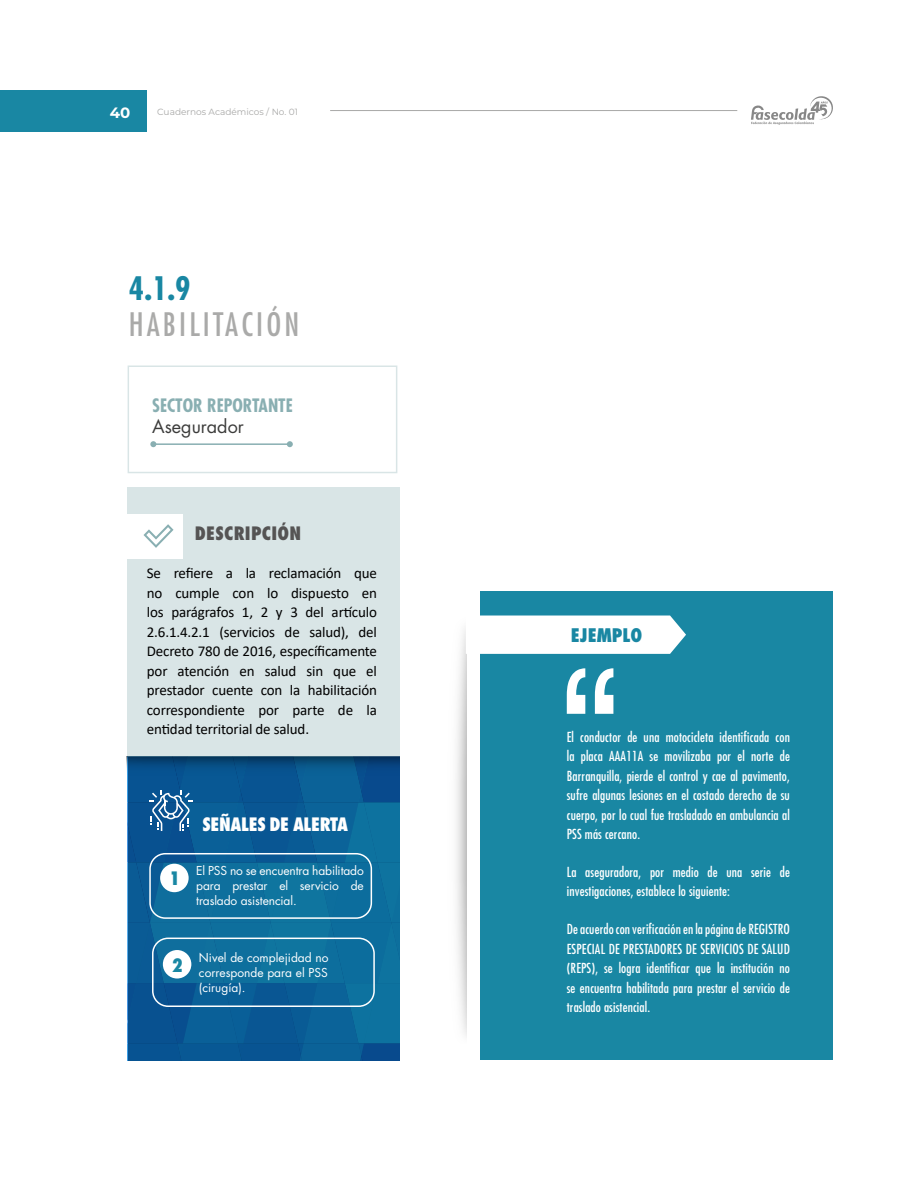
<style>
.page{position:relative;width:918px;height:1188px;background:#fff}
.page>*{position:absolute;margin:0;border:0;box-sizing:border-box;transform-origin:0 0}
.t1{font:condensed 31.5px "Futura Std";letter-spacing:.1em;color:#aaaaa9}
.t2{font:700 condensed 31.5px "Futura Std";color:#1987a3}
.t3{font:800 condensed 18.3px "Futura Std";color:#1987a3}
.t4{font:700 condensed 18px "Futura Std";color:#89afb2}
.t5{font:800 condensed 18px "Futura Std";letter-spacing:-.02em;color:#fff}
.t6{font:800 condensed 18px "Futura Std";letter-spacing:.01em;color:#555454}
.t7{font:18px "Futura Std";color:#3c3c3b}
.t8{font:800 condensed 18px "Futura Std";color:#1987a3}
.t9{font:15px/19.5px "Calibri";letter-spacing:-.01em;color:#000;text-align:justify}
.t10{font:700 15px "Montserrat";color:#fff}
.t11{font:condensed 13.5px/19.5px "Futura Std";letter-spacing:.01em;color:#fff;text-align:justify}
.t12{font:12px/15px "Futura Std";letter-spacing:-.005em;color:#fff;text-align:justify}
.t13{font:9px "Montserrat";color:#a8a8a7}
</style>
<div class="page">
<div style="left:0;top:90px;width:146px;height:41px;background:#1987a3"></div>
<hr style="left:330px;top:110px;width:407px;height:1px;background:#a8a8a7">
<svg style="left:751px;top:96px;width:82px;height:29px"></svg>
<div style="left:128px;top:487px;width:272px;height:270px;background:#d9e5e6"></div>
<div style="left:106px;top:514px;width:77px;height:45px;background:#fff"></div>
<hr style="left:153px;top:443px;width:137px;height:2px;background:#89afb2">
<svg style="left:150px;top:441px;width:6px;height:6px"></svg>
<svg style="left:287px;top:441px;width:6px;height:6px"></svg>
<svg style="left:144px;top:524px;width:30px;height:24px"></svg>
<svg style="left:128px;top:757px;width:272px;height:303px;background:#14679a"></svg>
<div style="left:480px;top:591px;width:353px;height:469px;background:#1987a3"></div>
<svg style="left:567px;top:668px;width:46px;height:46px"></svg>
<div style="left:480px;top:616px;width:206px;height:38px;background:#fff"></div>
<p class="t10" style="left:110px;top:102px;width:22px">40</p>
<p class="t13" style="left:157px;top:106px;width:142px">Cuadernos Académicos / No. 01</p>
<h1 class="t2" style="left:129px;top:269px;width:63px">4.1.9</h1>
<h1 class="t1" style="left:129px;top:305px;width:172px">HABILITACIÓN</h1>
<h3 class="t4" style="left:152px;top:394px;width:142px">SECTOR REPORTANTE</h3>
<h3 class="t7" style="left:152px;top:415px;width:93px">Asegurador</h3>
<h3 class="t6" style="left:195px;top:522px;width:108px">DESCRIPCIÓN</h3>
<p class="t9" style="left:147px;top:563px;width:232px">Se refiere a la reclamación que no cumple con lo dispuesto en los parágrafos 1, 2 y 3 del artículo 2.6.1.4.2.1 (servicios de salud), del Decreto 780 de 2016, específicamente por atención en salud sin que el prestador cuente con la habilitación correspondiente por parte de la entidad territorial de salud.</p>
<h3 class="t8" style="left:169px;top:867px;width:12px">1</h3>
<h3 class="t5" style="left:202px;top:813px;width:147px">SEÑALES DE ALERTA</h3>
<p class="t12" style="left:196px;top:864px;width:169px">El PSS no se encuentra habilitado para prestar el servicio de traslado asistencial.</p>
<h3 class="t8" style="left:172px;top:954px;width:12px">2</h3>
<p class="t12" style="left:199px;top:950px;width:131px">Nivel de complejidad no corresponde para el PSS (cirugía).</p>
<h2 class="t3" style="left:571px;top:624px;width:73px">EJEMPLO</h2>
<p class="t11" style="left:567px;top:727px;width:225px">El conductor de una motocicleta identificada con la placa AAA11A se movilizaba por el norte de Barranquilla, pierde el control y cae al pavimento, sufre algunas lesiones en el costado derecho de su cuerpo, por lo cual fue trasladado en ambulancia al PSS más cercano.</p>
<p class="t11" style="left:567px;top:862px;width:225px">La aseguradora, por medio de una serie de investigaciones, establece lo siguiente:</p>
<p class="t11" style="left:567px;top:919px;width:225px">De acuerdo con verificación en la página de REGISTRO ESPECIAL DE PRESTADORES DE SERVICIOS DE SALUD (REPS), se logra identificar que la institución no se encuentra habilitada para prestar el servicio de traslado asistencial.</p>
</div>
